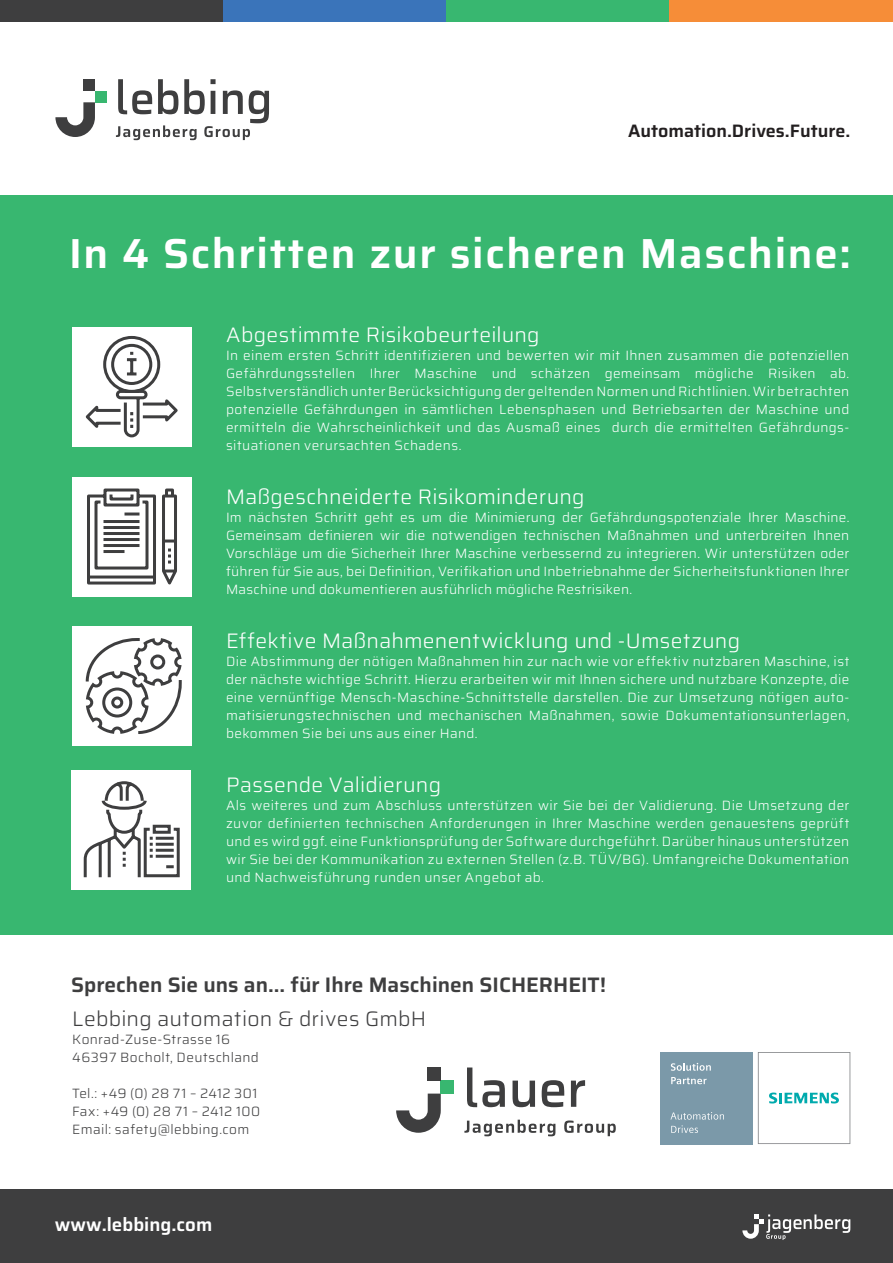
<style>
.page{position:relative;width:893px;height:1263px;background:#fff}
.page>*{position:absolute;margin:0;border:0;box-sizing:border-box;transform-origin:0 0}
.t1{font:600 42px "Saira";letter-spacing:.04em;color:#fff}
.t2{font:300 21px "Saira";letter-spacing:.01em;color:#fff}
.t3{font:600 21px "Saira";color:#3e3e3f}
.t4{font:300 21px "Saira";letter-spacing:.01em;color:#3e3e3f}
.t5{font:600 18.75px "Saira";color:#fff}
.t6{font:600 18px "Saira";color:#231f20}
.t7{font:300 13.5px/18px "Saira";letter-spacing:.025em;color:#fff;text-align:justify}
.t8{font:300 13.5px/18px "Saira";letter-spacing:.03em;color:#3e3e3f}
</style>
<div class="page">
<div style="left:0;top:195px;width:893px;height:739px;background:#38b770"></div>
<svg style="left:55px;top:102px;width:40px;height:35px"></svg>
<div style="left:95px;top:91px;width:12px;height:11px;background:#38b770"></div>
<div style="left:83px;top:79px;width:12px;height:12px;background:#3e3e3f"></div>
<svg style="left:116px;top:79px;width:153px;height:61px"></svg>
<div style="left:0;top:1190px;width:893px;height:73px;background:#3e3e3f"></div>
<svg style="left:742px;top:1214px;width:108px;height:26px"></svg>
<div style="left:0;top:0;width:223px;height:21px;background:#3e3e3f"></div>
<div style="left:223px;top:0;width:223px;height:21px;background:#3a74ba"></div>
<div style="left:446px;top:0;width:224px;height:21px;background:#38b770"></div>
<div style="left:670px;top:0;width:223px;height:21px;background:#f68d38"></div>
<div style="left:72px;top:477px;width:119px;height:119px;background:#fff"></div>
<div style="left:72px;top:327px;width:119px;height:119px;background:#fff"></div>
<div style="left:72px;top:626px;width:119px;height:119px;background:#fff"></div>
<div style="left:72px;top:771px;width:119px;height:119px;background:#fff"></div>
<svg style="left:85px;top:336px;width:93px;height:102px"></svg>
<svg style="left:87px;top:488px;width:90px;height:97px"></svg>
<svg style="left:85px;top:638px;width:97px;height:96px"></svg>
<svg style="left:83px;top:781px;width:97px;height:97px"></svg>
<svg style="left:758px;top:1052px;width:92px;height:92px"></svg>
<div style="left:660px;top:1052px;width:92px;height:92px;background:#7b99a9"></div>
<svg style="left:671px;top:1063px;width:40px;height:8px"></svg>
<svg style="left:671px;top:1077px;width:36px;height:7px"></svg>
<svg style="left:670px;top:1112px;width:54px;height:7px"></svg>
<svg style="left:671px;top:1125px;width:27px;height:8px"></svg>
<svg style="left:512px;top:1080px;width:23px;height:27px"></svg>
<svg style="left:542px;top:1080px;width:22px;height:27px"></svg>
<svg style="left:571px;top:1080px;width:14px;height:27px"></svg>
<svg style="left:467px;top:1067px;width:38px;height:40px"></svg>
<svg style="left:396px;top:1093px;width:45px;height:40px"></svg>
<div style="left:441px;top:1080px;width:13px;height:13px;background:#38b770"></div>
<div style="left:428px;top:1067px;width:13px;height:13px;background:#3e3e3f"></div>
<svg style="left:464px;top:1120px;width:91px;height:16px"></svg>
<svg style="left:564px;top:1120px;width:52px;height:16px"></svg>
<h3 class="t6" style="left:628px;top:116px;width:224px">Automation.Drives.Future.</h3>
<h1 class="t1" style="left:69px;top:219px;width:783px">In 4 Schritten zur sicheren Maschine:</h1>
<h2 class="t2" style="left:226px;top:318px;width:315px">Abgestimmte Risikobeurteilung</h2>
<p class="t7" style="left:226px;top:346px;width:625px">In einem ersten Schritt identifizieren und bewerten wir mit Ihnen zusammen die potenziellen Gefährdungsstellen Ihrer Maschine und schätzen gemeinsam mögliche Risiken ab.<br>Selbstverständlich unter Berücksichtigung der geltenden Normen und Richtlinien. Wir betrachten potenzielle Gefährdungen in sämtlichen Lebensphasen und Betriebsarten der Maschine und ermitteln die Wahrscheinlichkeit und das Ausmaß eines durch die ermittelten Gefährdungs&shy;situationen verursachten Schadens.</p>
<h2 class="t2" style="left:226px;top:480px;width:360px">Maßgeschneiderte Risikominderung</h2>
<p class="t7" style="left:226px;top:508px;width:625px">Im nächsten Schritt geht es um die Minimierung der Gefährdungspotenziale Ihrer Maschine.<br>Gemeinsam definieren wir die notwendigen technischen Maßnahmen und unterbreiten Ihnen Vorschläge um die Sicherheit Ihrer Maschine verbessernd zu integrieren. Wir unterstützen oder führen für Sie aus, bei Definition, Verifikation und Inbetriebnahme der Sicherheitsfunktionen Ihrer Maschine und dokumentieren ausführlich mögliche Restrisiken.</p>
<h2 class="t2" style="left:226px;top:624px;width:516px">Effektive Maßnahmenentwicklung und -Umsetzung</h2>
<p class="t7" style="left:226px;top:652px;width:625px">Die Abstimmung der nötigen Maßnahmen hin zur nach wie vor effektiv nutzbaren Maschine, ist der nächste wichtige Schritt. Hierzu erarbeiten wir mit Ihnen sichere und nutzbare Konzepte, die eine vernünftige Mensch-Maschine-Schnittstelle darstellen. Die zur Umsetzung nötigen auto&shy;matisierungstechnischen und mechanischen Maßnahmen, sowie Dokumentationsunterlagen, bekommen Sie bei uns aus einer Hand.</p>
<h2 class="t2" style="left:226px;top:768px;width:217px">Passende Validierung</h2>
<p class="t7" style="left:226px;top:796px;width:625px">Als weiteres und zum Abschluss unterstützen wir Sie bei der Validierung. Die Umsetzung der zuvor definierten technischen Anforderungen in Ihrer Maschine werden genauestens geprüft und es wird ggf. eine Funktionsprüfung der Software durchgeführt. Darüber hinaus unterstützen wir Sie bei der Kommunikation zu externen Stellen (z.B. TÜV/BG). Umfangreiche Dokumentation und Nachweisführung runden unser Angebot ab.</p>
<h2 class="t3" style="left:71px;top:967px;width:537px">Sprechen Sie uns an... für Ihre Maschinen SICHERHEIT!</h2>
<h2 class="t4" style="left:72px;top:1002px;width:356px">Lebbing automation &amp; drives GmbH</h2>
<p class="t8" style="left:72px;top:1030px;width:188px">Konrad-Zuse-Strasse 16<br>46397 Bocholt, Deutschland</p>
<p class="t8" style="left:72px;top:1084px;width:189px">Tel.: +49 (0) 28 71 – 2412 301<br>Fax: +49 (0) 28 71 – 2412 100<br>Email: safety@lebbing.com</p>
<h3 class="t5" style="left:55px;top:1209px;width:159px">www.lebbing.com</h3>
</div>
